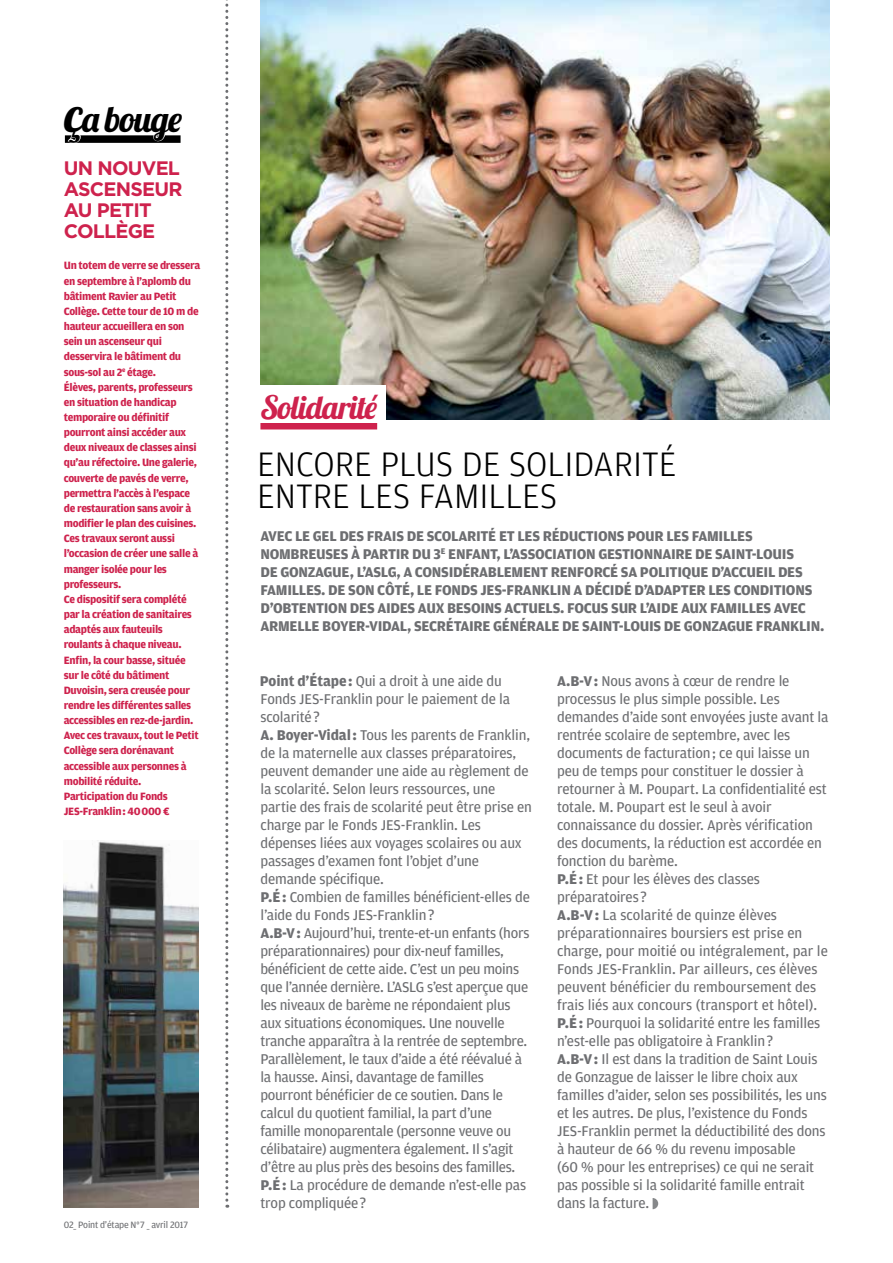
<style>
.page{position:relative;width:893px;height:1263px;background:#fff}
.page>*{position:absolute;margin:0;border:0;box-sizing:border-box;transform-origin:0 0}
.t1{font:300 36px/31.5px "Amplitude";color:#000}
.t2{font:36px "Lobster 1.4";letter-spacing:-.03em;color:#000}
.t3{font:32.4px "Lobster 1.4";letter-spacing:-.03em;color:#ce224d}
.t4{font:700 19.5px/21px "Gotham";letter-spacing:-.04em;color:#ce224d}
.t5{font:15px/18px "Amplitude";letter-spacing:-.01em;color:#6d6e71}
.t6{font:700 15px/18px "Amplitude";letter-spacing:-.02em;color:#6d6e71}
.t7{font:700 11.25px/15.1px "Amplitude";letter-spacing:-.03em;color:#ce224d}
.t8{font:9.75px "Amplitude";letter-spacing:-.02em;color:#6d6e71}
.s1{font-size:49.5px}
.s2{font-weight:700}
</style>
<div class="page">
<div style="left:260px;top:422px;width:117px;height:7px;background:#ce224d"></div>
<svg style="left:653px;top:1198px;width:5px;height:11px"></svg>
<img style="left:260px;top:0;width:569px;height:419px">
<div style="left:249px;top:386px;width:137px;height:37px;background:#fff"></div>
<svg style="left:225px;top:0;width:3px;height:1208px"></svg>
<svg style="left:64px;top:135px;width:117px;height:8px"></svg>
<img style="left:64px;top:840px;width:135px;height:368px">
<h1 class="t2" style="left:65px;top:95px;width:119px"><span class="s1">ç</span>a bouge</h1>
<h3 class="t4" style="left:64px;top:157px;width:120px">UN NOUVEL<br>ASCENSEUR<br>AU PETIT<br>COLLÈGE</h3>
<p class="t7" style="left:64px;top:258px;width:138px">Un totem de verre se dressera en septembre à l’aplomb du bâtiment Ravier au Petit<br>Collège. Cette tour de 10 m de hauteur accueillera en son sein un ascenseur qui desservira le bâtiment du sous-sol au 2<sup>e</sup> étage.<br>Élèves, parents, professeurs en situation de handicap temporaire ou définitif pourront ainsi accéder aux deux niveaux de classes ainsi qu’au réfectoire. Une galerie, couverte de pavés de verre, permettra l’accès à l’espace de restauration sans avoir à modifier le plan des cuisines.<br>Ces travaux seront aussi l’occasion de créer une salle à manger isolée pour les professeurs.<br>Ce dispositif sera complété par la création de sanitaires adaptés aux fauteuils roulants à chaque niveau.<br>Enfin, la cour basse, située sur le côté du bâtiment<br>Duvoisin, sera creusée pour rendre les différentes salles accessibles en rez-de-jardin.<br>Avec ces travaux, tout le Petit<br>Collège sera dorénavant accessible aux personnes à mobilité réduite.<br>Participation du Fonds<br>JES-Franklin: 40000 €</p>
<p class="t8" style="left:64px;top:1219px;width:126px">02_ Point d’étape N°7 _ avril 2017</p>
<h2 class="t3" style="left:260px;top:387px;width:118px">Solidarité</h2>
<h1 class="t1" style="left:257px;top:449px;width:421px">ENCORE PLUS DE SOLIDARITÉ<br>ENTRE LES FAMILLES</h1>
<p class="t6" style="left:260px;top:527px;width:565px">AVEC LE GEL DES FRAIS DE SCOLARITÉ ET LES RÉDUCTIONS POUR LES FAMILLES NOMBREUSES À PARTIR DU 3<sup>E</sup> ENFANT, L’ASSOCIATION GESTIONNAIRE DE SAINT-LOUIS<br>DE GONZAGUE, L’ASLG, A CONSIDÉRABLEMENT RENFORCÉ SA POLITIQUE D’ACCUEIL DES FAMILLES. DE SON CÔTÉ, LE FONDS JES-FRANKLIN A DÉCIDÉ D’ADAPTER LES CONDITIONS D’OBTENTION DES AIDES AUX BESOINS ACTUELS. FOCUS SUR L’AIDE AUX FAMILLES AVEC ARMELLE BOYER-VIDAL, SECRÉTAIRE GÉNÉRALE DE SAINT-LOUIS DE GONZAGUE FRANKLIN.</p>
<p class="t5" style="left:260px;top:672px;width:273px"><span class="s2">Point d’Étape:</span> Qui a droit à une aide du Fonds JES-Franklin pour le paiement de la scolarité?<br><span class="s2">A. Boyer-Vidal:</span> Tous les parents de Franklin, de la maternelle aux classes préparatoires, peuvent demander une aide au règlement de la scolarité. Selon leurs ressources, une partie des frais de scolarité peut être prise en charge par le Fonds JES-Franklin. Les dépenses liées aux voyages scolaires ou aux passages d’examen font l’objet d’une demande spécifique.<br><span class="s2">P.É:</span> Combien de familles bénéficient-elles de l’aide du Fonds JES-Franklin?<br><span class="s2">A.B-V:</span> Aujourd’hui, trente-et-un enfants (hors préparationnaires) pour dix-neuf familles, bénéficient de cette aide. C’est un peu moins que l’année dernière. L’ASLG s’est aperçue que les niveaux de barème ne répondaient plus aux situations économiques. Une nouvelle tranche apparaîtra à la rentrée de septembre.<br>Parallèlement, le taux d’aide a été réévalué à la hausse. Ainsi, davantage de familles pourront bénéficier de ce soutien. Dans le calcul du quotient familial, la part d’une famille monoparentale (personne veuve ou célibataire) augmentera également. Il s’agit d’être au plus près des besoins des familles.<br><span class="s2">P.É:</span> La procédure de demande n’est-elle pas trop compliquée?</p>
<p class="t5" style="left:557px;top:672px;width:273px"><span class="s2">A.B-V:</span> Nous avons à cœur de rendre le processus le plus simple possible. Les demandes d’aide sont envoyées juste avant la rentrée scolaire de septembre, avec les documents de facturation; ce qui laisse un peu de temps pour constituer le dossier à retourner à M. Poupart. La confidentialité est totale. M. Poupart est le seul à avoir connaissance du dossier. Après vérification des documents, la réduction est accordée en fonction du barème.<br><span class="s2">P.É:</span> Et pour les élèves des classes préparatoires?<br><span class="s2">A.B-V:</span> La scolarité de quinze élèves préparationnaires boursiers est prise en charge, pour moitié ou intégralement, par le Fonds JES-Franklin. Par ailleurs, ces élèves peuvent bénéficier du remboursement des frais liés aux concours (transport et hôtel).<br><span class="s2">P.É:</span> Pourquoi la solidarité entre les familles n’est-elle pas obligatoire à Franklin?<br><span class="s2">A.B-V:</span> Il est dans la tradition de Saint Louis de Gonzague de laisser le libre choix aux familles d’aider, selon ses possibilités, les uns et les autres. De plus, l’existence du Fonds JES-Franklin permet la déductibilité des dons à hauteur de 66 % du revenu imposable<br>(60 % pour les entreprises) ce qui ne serait pas possible si la solidarité famille entrait dans la facture.</p>
</div>
